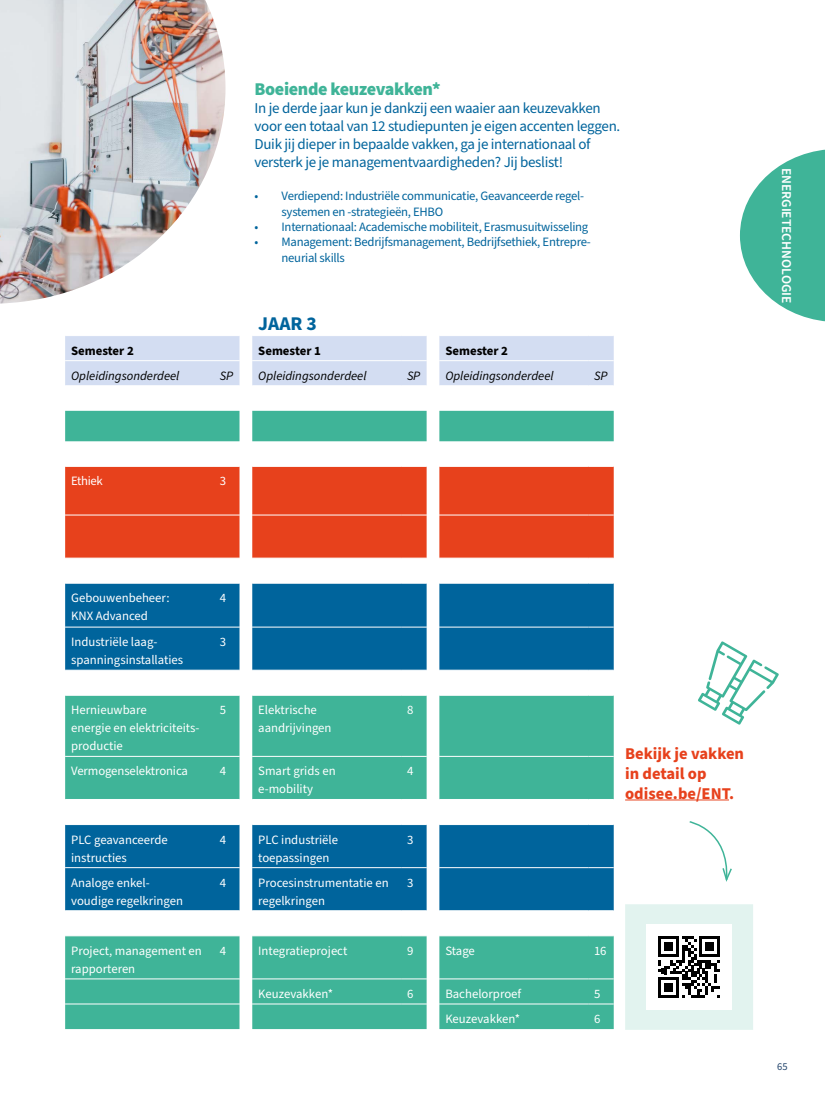
<style>
.page{position:relative;width:825px;height:1115px;background:#fff}
.page>*{position:absolute;margin:0;border:0;box-sizing:border-box;transform-origin:0 0}
.t1{font:700 19.5px "Source Sans Pro";color:#00649c}
.t2{font:900 18px "Source Sans Pro";letter-spacing:-.02em;color:#3fb498}
.t3{font:700 16.5px/19.8px "Source Sans Pro";color:#e7411c}
.t4{font:15px/18px "Source Sans Pro";letter-spacing:-.02em;color:#00649c}
.t5{font:600 13.5px "Source Sans Pro";color:#fff}
.t6{font:12.75px/18px "Source Sans Pro";color:#fff}
.t7{font:12.75px/15.3px "Source Sans Pro";letter-spacing:-.02em;color:#00649c}
.t8{font:italic 12.75px "Source Sans Pro";color:#000}
.t9{font:700 12.75px "Source Sans Pro";color:#000}
.t10{font:10.5px "Source Sans Pro";color:#21436b}
</style>
<div class="page">
<img style="left:0;top:0;width:225px;height:303px">
<svg style="left:65px;top:410px;width:549px;height:618px;fill:#3fb498"></svg>
<div style="left:65px;top:467px;width:549px;height:90px;background:#e7411c"></div>
<svg style="left:65px;top:583px;width:549px;height:327px"></svg>
<svg style="left:65px;top:336px;width:549px;height:50px;background:#d6dff3"></svg>
<hr style="left:65px;top:466px;width:149px;height:1px;background:#fff">
<svg style="left:214px;top:466px;width:38px;height:1px"></svg>
<hr style="left:252px;top:466px;width:149px;height:1px;background:#fff">
<svg style="left:401px;top:466px;width:38px;height:1px"></svg>
<hr style="left:439px;top:466px;width:149px;height:1px;background:#fff">
<svg style="left:588px;top:466px;width:26px;height:1px"></svg>
<hr style="left:65px;top:514px;width:149px;height:1px;background:#fff">
<svg style="left:214px;top:514px;width:38px;height:1px"></svg>
<hr style="left:252px;top:514px;width:149px;height:1px;background:#fff">
<svg style="left:401px;top:514px;width:38px;height:1px"></svg>
<hr style="left:439px;top:514px;width:149px;height:1px;background:#fff">
<svg style="left:588px;top:514px;width:26px;height:1px"></svg>
<hr style="left:65px;top:557px;width:149px;height:1px;background:#fff">
<svg style="left:214px;top:557px;width:38px;height:1px"></svg>
<hr style="left:252px;top:557px;width:149px;height:1px;background:#fff">
<svg style="left:401px;top:557px;width:38px;height:1px"></svg>
<hr style="left:439px;top:557px;width:149px;height:1px;background:#fff">
<svg style="left:588px;top:557px;width:26px;height:1px"></svg>
<hr style="left:65px;top:582px;width:149px;height:1px;background:#fff">
<svg style="left:214px;top:582px;width:38px;height:1px"></svg>
<hr style="left:252px;top:582px;width:149px;height:1px;background:#fff">
<svg style="left:401px;top:582px;width:38px;height:1px"></svg>
<hr style="left:439px;top:582px;width:149px;height:1px;background:#fff">
<svg style="left:588px;top:582px;width:26px;height:1px"></svg>
<hr style="left:65px;top:626px;width:149px;height:1px;background:#fff">
<svg style="left:214px;top:626px;width:38px;height:1px"></svg>
<hr style="left:252px;top:626px;width:149px;height:1px;background:#fff">
<svg style="left:401px;top:626px;width:38px;height:1px"></svg>
<hr style="left:439px;top:626px;width:149px;height:1px;background:#fff">
<svg style="left:588px;top:626px;width:26px;height:1px"></svg>
<hr style="left:65px;top:669px;width:149px;height:1px;background:#fff">
<svg style="left:214px;top:669px;width:38px;height:1px"></svg>
<hr style="left:252px;top:669px;width:149px;height:1px;background:#fff">
<svg style="left:401px;top:669px;width:38px;height:1px"></svg>
<hr style="left:439px;top:669px;width:149px;height:1px;background:#fff">
<svg style="left:588px;top:669px;width:26px;height:1px"></svg>
<hr style="left:65px;top:694px;width:149px;height:1px;background:#fff">
<svg style="left:214px;top:694px;width:38px;height:1px"></svg>
<hr style="left:252px;top:694px;width:149px;height:1px;background:#fff">
<svg style="left:401px;top:694px;width:38px;height:1px"></svg>
<hr style="left:439px;top:694px;width:149px;height:1px;background:#fff">
<svg style="left:588px;top:694px;width:26px;height:1px"></svg>
<hr style="left:65px;top:755px;width:149px;height:1px;background:#fff">
<svg style="left:214px;top:755px;width:38px;height:1px"></svg>
<hr style="left:252px;top:755px;width:149px;height:1px;background:#fff">
<svg style="left:401px;top:755px;width:38px;height:1px"></svg>
<hr style="left:439px;top:755px;width:149px;height:1px;background:#fff">
<svg style="left:588px;top:755px;width:26px;height:1px"></svg>
<hr style="left:65px;top:798px;width:149px;height:1px;background:#fff">
<svg style="left:214px;top:798px;width:38px;height:1px"></svg>
<hr style="left:252px;top:798px;width:149px;height:1px;background:#fff">
<svg style="left:401px;top:798px;width:38px;height:1px"></svg>
<hr style="left:439px;top:798px;width:149px;height:1px;background:#fff">
<svg style="left:588px;top:798px;width:26px;height:1px"></svg>
<hr style="left:65px;top:823px;width:149px;height:1px;background:#fff">
<svg style="left:214px;top:823px;width:38px;height:1px"></svg>
<hr style="left:252px;top:823px;width:149px;height:1px;background:#fff">
<svg style="left:401px;top:823px;width:38px;height:1px"></svg>
<hr style="left:439px;top:823px;width:149px;height:1px;background:#fff">
<svg style="left:588px;top:823px;width:26px;height:1px"></svg>
<hr style="left:65px;top:867px;width:149px;height:1px;background:#fff">
<svg style="left:214px;top:867px;width:38px;height:1px"></svg>
<hr style="left:252px;top:867px;width:149px;height:1px;background:#fff">
<svg style="left:401px;top:867px;width:38px;height:1px"></svg>
<hr style="left:439px;top:867px;width:149px;height:1px;background:#fff">
<svg style="left:588px;top:867px;width:26px;height:1px"></svg>
<hr style="left:65px;top:910px;width:149px;height:1px;background:#fff">
<svg style="left:214px;top:910px;width:38px;height:1px"></svg>
<hr style="left:252px;top:910px;width:149px;height:1px;background:#fff">
<svg style="left:401px;top:910px;width:38px;height:1px"></svg>
<hr style="left:439px;top:910px;width:149px;height:1px;background:#fff">
<svg style="left:588px;top:910px;width:26px;height:1px"></svg>
<hr style="left:65px;top:935px;width:149px;height:1px;background:#fff">
<svg style="left:214px;top:935px;width:38px;height:1px"></svg>
<hr style="left:252px;top:935px;width:149px;height:1px;background:#fff">
<svg style="left:401px;top:935px;width:38px;height:1px"></svg>
<hr style="left:439px;top:935px;width:149px;height:1px;background:#fff">
<svg style="left:588px;top:935px;width:26px;height:1px"></svg>
<hr style="left:65px;top:978px;width:149px;height:1px;background:#fff">
<svg style="left:214px;top:978px;width:38px;height:1px"></svg>
<hr style="left:252px;top:978px;width:149px;height:1px;background:#fff">
<svg style="left:401px;top:978px;width:38px;height:1px"></svg>
<hr style="left:439px;top:978px;width:149px;height:1px;background:#fff">
<svg style="left:588px;top:978px;width:26px;height:1px"></svg>
<hr style="left:65px;top:1003px;width:149px;height:1px;background:#fff">
<svg style="left:214px;top:1003px;width:38px;height:1px"></svg>
<hr style="left:252px;top:1003px;width:149px;height:1px;background:#fff">
<svg style="left:401px;top:1003px;width:38px;height:1px"></svg>
<hr style="left:439px;top:1003px;width:149px;height:1px;background:#fff">
<svg style="left:588px;top:1003px;width:26px;height:1px"></svg>
<hr style="left:625px;top:799px;width:104px;height:1px;background:#e7411c">
<svg style="left:689px;top:821px;width:43px;height:61px"></svg>
<svg style="left:625px;top:904px;width:128px;height:125px"></svg>
<svg style="left:698px;top:641px;width:81px;height:83px"></svg>
<svg style="left:740px;top:149px;width:85px;height:173px"></svg>
<h2 class="t2" style="left:254px;top:76px;width:188px">Boeiende keuzevakken*</h2>
<p class="t4" style="left:254px;top:99px;width:367px">In je derde jaar kun je dankzij een waaier aan keuzevakken voor een totaal van 12 studiepunten je eigen accenten leggen.<br>Duik jij dieper in bepaalde vakken, ga je internationaal of versterk je je managementvaardigheden? Jij beslist!</p>
<p class="t7" style="left:281px;top:189px;width:304px;text-indent:-27px">• Verdiepend: Industriële communicatie, Geavanceerde regel&shy;systemen en -strategieën, EHBO</p>
<p class="t7" style="left:254px;top:219px;width:335px">• Internationaal: Academische mobiliteit, Erasmusuitwisseling</p>
<p class="t7" style="left:281px;top:235px;width:311px;text-indent:-27px">• Management: Bedrijfsmanagement, Bedrijfsethiek, Entrepre&shy;neurial skills</p>
<h1 class="t1" style="left:258px;top:310px;width:60px">JAAR 3</h1>
<p class="t9" style="left:71px;top:341px;width:64px">Semester 2</p>
<p class="t9" style="left:258px;top:341px;width:64px">Semester 1</p>
<p class="t9" style="left:445px;top:341px;width:64px">Semester 2</p>
<p class="t8" style="left:71px;top:367px;width:110px">Opleidingsonderdeel</p>
<p class="t8" style="left:220px;top:367px;width:15px">SP</p>
<p class="t8" style="left:258px;top:367px;width:110px">Opleidingsonderdeel</p>
<p class="t8" style="left:407px;top:367px;width:15px">SP</p>
<p class="t8" style="left:445px;top:367px;width:110px">Opleidingsonderdeel</p>
<p class="t8" style="left:594px;top:367px;width:15px">SP</p>
<p class="t6" style="left:71px;top:472px;width:33px">Ethiek</p>
<p class="t6" style="left:220px;top:472px;width:8px">3</p>
<p class="t5" style="left:796px;top:168px;width:137px;rotate:90deg">ENERGIETECHNOLOGIE</p>
<p class="t6" style="left:71px;top:589px;width:100px">Gebouwenbeheer:<br>KNX Advanced</p>
<p class="t6" style="left:220px;top:589px;width:8px">4</p>
<p class="t6" style="left:71px;top:633px;width:114px">Industriële laag&shy;spanningsinstallaties</p>
<p class="t6" style="left:220px;top:633px;width:8px">3</p>
<p class="t6" style="left:71px;top:701px;width:130px">Hernieuwbare<br>energie en elektriciteits&shy;productie</p>
<p class="t6" style="left:220px;top:701px;width:8px">5</p>
<p class="t6" style="left:258px;top:701px;width:75px">Elektrische aandrijvingen</p>
<p class="t6" style="left:407px;top:701px;width:8px">8</p>
<p class="t6" style="left:71px;top:762px;width:118px">Vermogenselektronica</p>
<p class="t6" style="left:220px;top:762px;width:8px">4</p>
<p class="t6" style="left:258px;top:762px;width:79px">Smart grids en e-mobility</p>
<p class="t6" style="left:407px;top:762px;width:8px">4</p>
<p class="t6" style="left:71px;top:830px;width:98px">PLC geavanceerde instructies</p>
<p class="t6" style="left:220px;top:830px;width:8px">4</p>
<p class="t6" style="left:258px;top:830px;width:81px">PLC industriële toepassingen</p>
<p class="t6" style="left:407px;top:830px;width:8px">3</p>
<p class="t6" style="left:71px;top:873px;width:113px">Analoge enkel&shy;voudige regelkringen</p>
<p class="t6" style="left:220px;top:873px;width:8px">4</p>
<p class="t6" style="left:258px;top:873px;width:132px">Procesinstrumentatie en regelkringen</p>
<p class="t6" style="left:407px;top:873px;width:8px">3</p>
<p class="t6" style="left:71px;top:941px;width:132px">Project, management en rapporteren</p>
<p class="t6" style="left:220px;top:941px;width:8px">4</p>
<p class="t6" style="left:258px;top:941px;width:91px">Integratieproject</p>
<p class="t6" style="left:407px;top:941px;width:8px">9</p>
<p class="t6" style="left:445px;top:941px;width:31px">Stage</p>
<p class="t6" style="left:594px;top:941px;width:14px">16</p>
<p class="t6" style="left:258px;top:984px;width:76px">Keuzevakken*</p>
<p class="t6" style="left:407px;top:984px;width:8px">6</p>
<p class="t6" style="left:445px;top:984px;width:77px">Bachelorproef</p>
<p class="t6" style="left:594px;top:984px;width:8px">5</p>
<p class="t6" style="left:445px;top:1009px;width:76px">Keuzevakken*</p>
<p class="t6" style="left:594px;top:1009px;width:8px">6</p>
<p class="t3" style="left:625px;top:743px;width:120px">Bekijk je vakken in detail op odisee.be/ENT.</p>
<p class="t10" style="left:777px;top:1059px;width:12px">65</p>
</div>
